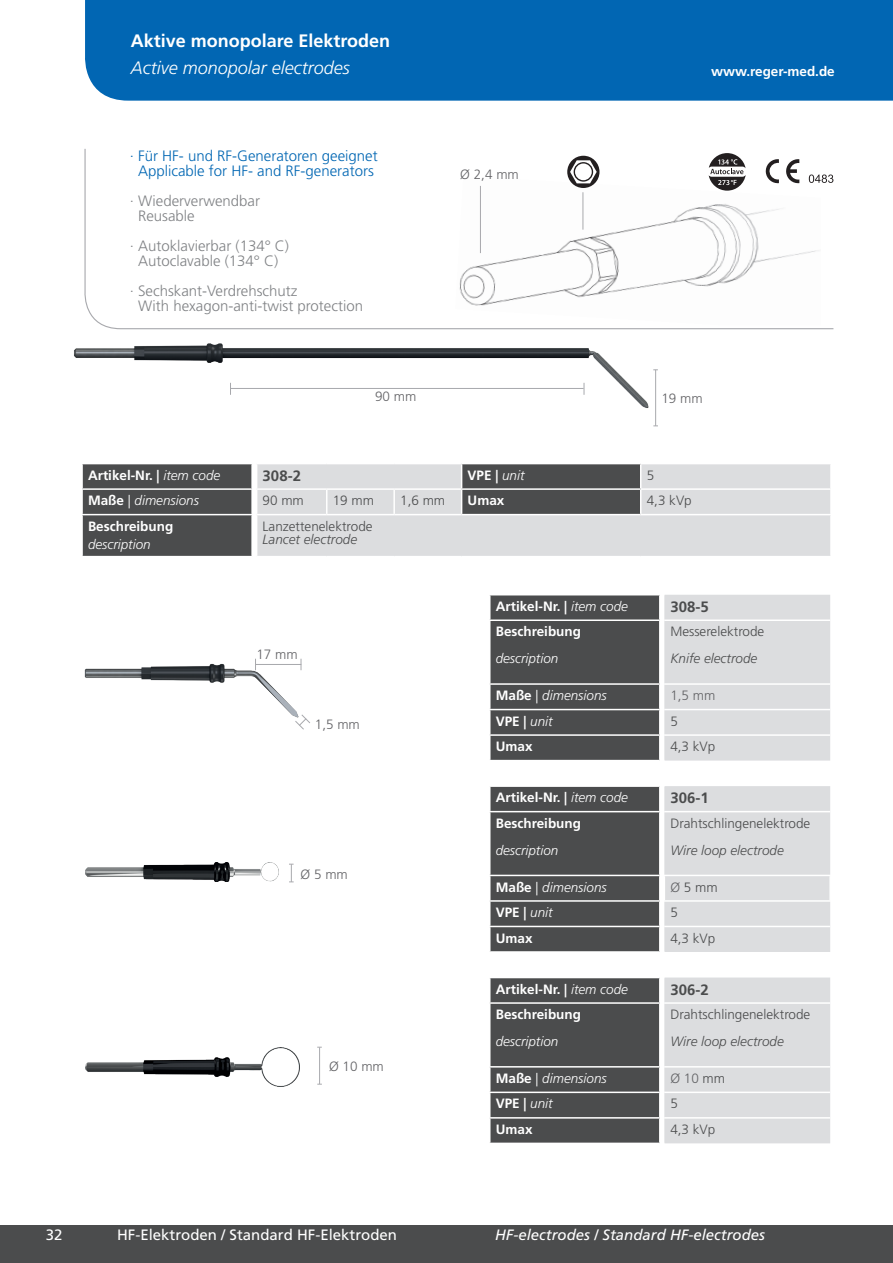
<style>
.page{position:relative;width:893px;height:1263px;background:#fff}
.page>*{position:absolute;margin:0;border:0;box-sizing:border-box;transform-origin:0 0}
.t1{font:700 18px "Frutiger LT Std";color:#fff}
.t2{font:italic 300 18px "Frutiger LT Std";color:#fff}
.t3{font:300 15px/15px "Frutiger LT Std";color:#808285}
.t4{font:300 15px/15px "Frutiger LT Std";color:#0166b3;text-align:center}
.t5{font:15px "Frutiger LT Std";color:#fff}
.t6{font:italic 15px "Frutiger LT Std";color:#fff}
.Artikelnummer{font:700 15px "Frutiger LT Std";color:#4b4c4d}
.Tabelle_E_weiß{font:700 13.5px "Frutiger LT Std";color:#fff}
.Tabelle_text_grau{font:300 13.5px "Frutiger LT Std";color:#4b4c4d}
.Tabelle_E_weiß-2{font:italic 300 13.5px "Frutiger LT Std";letter-spacing:-.005em;color:#fff}
.Tabelle_text_grau-2{font:italic 300 13.5px "Frutiger LT Std";color:#4b4c4d}
.Bemaßung{font:300 13.5px "Frutiger LT Std";color:#636366}
.Tabelle_text_grau-3{font:300 13.5px "Frutiger LT Std";color:#636366}
.s1{font-weight:300;font-style:italic}
.s2{font-weight:700;font-style:normal}
.s3{font-style:normal}
.s4{color:#636366}
.s5{color:#4b4c4d}
</style>
<div class="page">
<div style="left:85px;top:0;width:808px;height:101px;background:#0166b3"></div>
<svg style="left:84px;top:149px;width:750px;height:181px"></svg>
<img style="left:455px;top:178px;width:366px;height:147px">
<svg style="left:709px;top:153px;width:37px;height:38px"></svg>
<svg style="left:809px;top:174px;width:24px;height:9px"></svg>
<svg style="left:765px;top:159px;width:14px;height:25px"></svg>
<svg style="left:785px;top:159px;width:14px;height:25px"></svg>
<svg style="left:567px;top:156px;width:32px;height:32px"></svg>
<svg style="left:570px;top:160px;width:27px;height:23px"></svg>
<hr style="left:583px;top:192px;width:1px;height:38px;background:#a8a9ad">
<hr style="left:480px;top:186px;width:1px;height:67px;background:#a8a9ad">
<div style="left:0;top:1225px;width:893px;height:38px;background:#4b4c4d"></div>
<svg style="left:489px;top:786px;width:341px;height:166px;background:#999a9b"></svg>
<hr style="left:829px;top:876px;width:2px;height:24px;background:#fff">
<hr style="left:664px;top:900px;width:167px;height:2px;background:#fff">
<svg style="left:489px;top:977px;width:341px;height:167px;background:#9a9b9c"></svg>
<svg style="left:289px;top:864px;width:5px;height:18px"></svg>
<hr style="left:319px;top:1047px;width:1px;height:37px;background:#a8a9ad">
<svg style="left:489px;top:595px;width:341px;height:166px;background:#999a9c"></svg>
<hr style="left:655px;top:370px;width:1px;height:56px;background:#a8a9ad">
<svg style="left:296px;top:714px;width:14px;height:16px"></svg>
<hr style="left:255px;top:664px;width:46px;height:1px;background:#a8a9ad">
<div style="left:257px;top:464px;width:573px;height:92px;background:#dcdddf"></div>
<hr style="left:257px;top:488px;width:70px;height:2px;background:#fff">
<hr style="left:327px;top:488px;width:67px;height:2px;background:#fff">
<svg style="left:326px;top:490px;width:1px;height:24px"></svg>
<hr style="left:394px;top:488px;width:68px;height:2px;background:#fff">
<hr style="left:393px;top:490px;width:2px;height:24px;background:#fff">
<hr style="left:641px;top:488px;width:191px;height:2px;background:#fff">
<svg style="left:461px;top:464px;width:180px;height:50px;background:#535455"></svg>
<hr style="left:257px;top:514px;width:70px;height:1px;background:#fff">
<hr style="left:327px;top:514px;width:67px;height:1px;background:#fff">
<hr style="left:394px;top:514px;width:68px;height:1px;background:#fff">
<hr style="left:462px;top:514px;width:179px;height:1px;background:#fff">
<hr style="left:641px;top:514px;width:191px;height:1px;background:#fff">
<svg style="left:82px;top:464px;width:170px;height:92px;background:#535455"></svg>
<img style="left:74px;top:328px;width:576px;height:80px">
<img style="left:84px;top:662px;width:215px;height:60px">
<img style="left:85px;top:863px;width:194px;height:18px">
<img style="left:85px;top:1047px;width:214px;height:39px">
<h1 class="t1" style="left:131px;top:30px;width:261px">Aktive monopolare Elektroden</h1>
<h1 class="t2" style="left:131px;top:58px;width:221px">Active monopolar electrodes</h1>
<p class="Tabelle_E_weiß" style="left:711px;top:63px;width:125px">www.reger-med.de</p>
<p class="t4" style="left:130px;top:148px;width:250px">· Für HF- und RF-Generatoren geeignet<br>Applicable for HF- and RF-generators</p>
<p class="t3" style="left:138px;top:193px;width:124px;text-indent:-8px">· Wiederverwendbar<br>Reusable</p>
<p class="t3" style="left:130px;top:238px;width:161px;text-align:center">· Autoklavierbar (134° C)<br>Autoclavable (134° C)</p>
<p class="t3" style="left:138px;top:283px;width:227px;text-indent:-8px">· Sechskant-Verdrehschutz<br>With hexagon-anti-twist protection</p>
<p class="Bemaßung" style="left:460px;top:167px;width:60px">Ø 2,4 mm</p>
<p class="Bemaßung" style="left:375px;top:389px;width:43px">90 mm</p>
<p class="Bemaßung" style="left:661px;top:391px;width:43px">19 mm</p>
<p class="Tabelle_E_weiß" style="left:88px;top:467px;width:134px">Artikel-Nr. | <span class="s1">item code</span></p>
<p class="Artikelnummer" style="left:263px;top:467px;width:40px">308-2</p>
<p class="Tabelle_E_weiß" style="left:468px;top:467px;width:59px">VPE | <span class="s1">unit</span></p>
<p class="Tabelle_text_grau" style="left:647px;top:467px;width:9px">5</p>
<p class="Tabelle_E_weiß-2" style="left:88px;top:493px;width:113px"><span class="s2">Maße</span> <span class="s3">|</span> dimensions</p>
<p class="Tabelle_text_grau" style="left:263px;top:493px;width:43px">90 mm</p>
<p class="Tabelle_text_grau" style="left:333px;top:493px;width:43px">19 mm</p>
<p class="Tabelle_text_grau" style="left:400px;top:493px;width:47px">1,6 mm</p>
<p class="Tabelle_E_weiß" style="left:468px;top:493px;width:38px">Umax</p>
<p class="Tabelle_text_grau" style="left:647px;top:493px;width:47px">4,3 kVp</p>
<p class="Tabelle_E_weiß" style="left:88px;top:518px;width:87px">Beschreibung</p>
<p class="Tabelle_E_weiß-2" style="left:88px;top:536px;width:64px">description</p>
<p class="Tabelle_text_grau" style="left:263px;top:518px;width:111px">Lanzettenelektrode</p>
<p class="Tabelle_text_grau-2" style="left:263px;top:532px;width:96px">Lancet electrode</p>
<p class="Bemaßung" style="left:256px;top:646px;width:43px">17 mm</p>
<p class="Bemaßung" style="left:315px;top:717px;width:47px">1,5 mm</p>
<p class="Bemaßung" style="left:301px;top:866px;width:49px">Ø 5 mm</p>
<p class="Bemaßung" style="left:329px;top:1059px;width:56px">Ø 10 mm</p>
<p class="Tabelle_E_weiß" style="left:496px;top:598px;width:134px">Artikel-Nr. | <span class="s1">item code</span></p>
<p class="Artikelnummer" style="left:670px;top:598px;width:40px">308-5</p>
<p class="Tabelle_E_weiß" style="left:496px;top:624px;width:87px">Beschreibung</p>
<p class="Tabelle_E_weiß-2" style="left:496px;top:651px;width:64px">description</p>
<p class="Tabelle_text_grau" style="left:670px;top:624px;width:96px">Messerelektrode</p>
<p class="Tabelle_text_grau-2" style="left:670px;top:651px;width:88px">Knife electrode</p>
<p class="Tabelle_E_weiß-2" style="left:496px;top:688px;width:113px"><span class="s2">Maße</span> <span class="s3">|</span> dimensions</p>
<p class="Tabelle_text_grau-3" style="left:670px;top:688px;width:47px">1,5 mm</p>
<p class="Tabelle_E_weiß" style="left:496px;top:713px;width:59px">VPE | <span class="s1">unit</span></p>
<p class="Tabelle_text_grau" style="left:670px;top:713px;width:9px">5</p>
<p class="Tabelle_E_weiß" style="left:496px;top:738px;width:38px">Umax</p>
<p class="Tabelle_text_grau" style="left:670px;top:739px;width:47px">4,3 kVp</p>
<p class="Tabelle_E_weiß" style="left:496px;top:790px;width:134px">Artikel-Nr. | <span class="s1">item code</span></p>
<p class="Artikelnummer" style="left:670px;top:789px;width:40px">306-1</p>
<p class="Tabelle_E_weiß" style="left:496px;top:815px;width:87px">Beschreibung</p>
<p class="Tabelle_E_weiß-2" style="left:496px;top:842px;width:64px">description</p>
<p class="Tabelle_text_grau" style="left:670px;top:815px;width:142px">Drahtschlingenelektrode</p>
<p class="Tabelle_text_grau-2" style="left:670px;top:842px;width:115px">Wire loop electrode</p>
<p class="Tabelle_E_weiß-2" style="left:496px;top:879px;width:113px"><span class="s2">Maße</span> <span class="s3">|</span> dimensions</p>
<p class="Tabelle_text_grau" style="left:670px;top:879px;width:49px"><span class="s4">Ø</span> 5 mm</p>
<p class="Tabelle_E_weiß" style="left:496px;top:904px;width:59px">VPE | <span class="s1">unit</span></p>
<p class="Tabelle_text_grau" style="left:670px;top:905px;width:9px">5</p>
<p class="Tabelle_E_weiß" style="left:496px;top:930px;width:38px">Umax</p>
<p class="Tabelle_text_grau" style="left:670px;top:930px;width:47px">4,3 kVp</p>
<p class="Tabelle_E_weiß" style="left:496px;top:981px;width:134px">Artikel-Nr. | <span class="s1">item code</span></p>
<p class="Artikelnummer" style="left:670px;top:981px;width:40px">306-2</p>
<p class="Tabelle_E_weiß" style="left:496px;top:1006px;width:87px">Beschreibung</p>
<p class="Tabelle_E_weiß-2" style="left:496px;top:1034px;width:64px">description</p>
<p class="Tabelle_text_grau" style="left:670px;top:1007px;width:142px">Drahtschlingenelektrode</p>
<p class="Tabelle_text_grau-2" style="left:670px;top:1034px;width:115px">Wire loop electrode</p>
<p class="Tabelle_E_weiß-2" style="left:496px;top:1070px;width:113px"><span class="s2">Maße</span> <span class="s3">|</span> dimensions</p>
<p class="Tabelle_text_grau-3" style="left:670px;top:1071px;width:56px">Ø 10 <span class="s5">mm</span></p>
<p class="Tabelle_E_weiß" style="left:496px;top:1096px;width:59px">VPE | <span class="s1">unit</span></p>
<p class="Tabelle_text_grau" style="left:670px;top:1096px;width:9px">5</p>
<p class="Tabelle_E_weiß" style="left:496px;top:1121px;width:38px">Umax</p>
<p class="Tabelle_text_grau" style="left:670px;top:1122px;width:47px">4,3 kVp</p>
<p class="t5" style="left:46px;top:1226px;width:18px">32</p>
<p class="t5" style="left:117px;top:1226px;width:282px">HF-Elektroden / Standard HF-Elektroden</p>
<p class="t6" style="left:495px;top:1226px;width:272px">HF-electrodes / Standard HF-electrodes</p>
</div>
